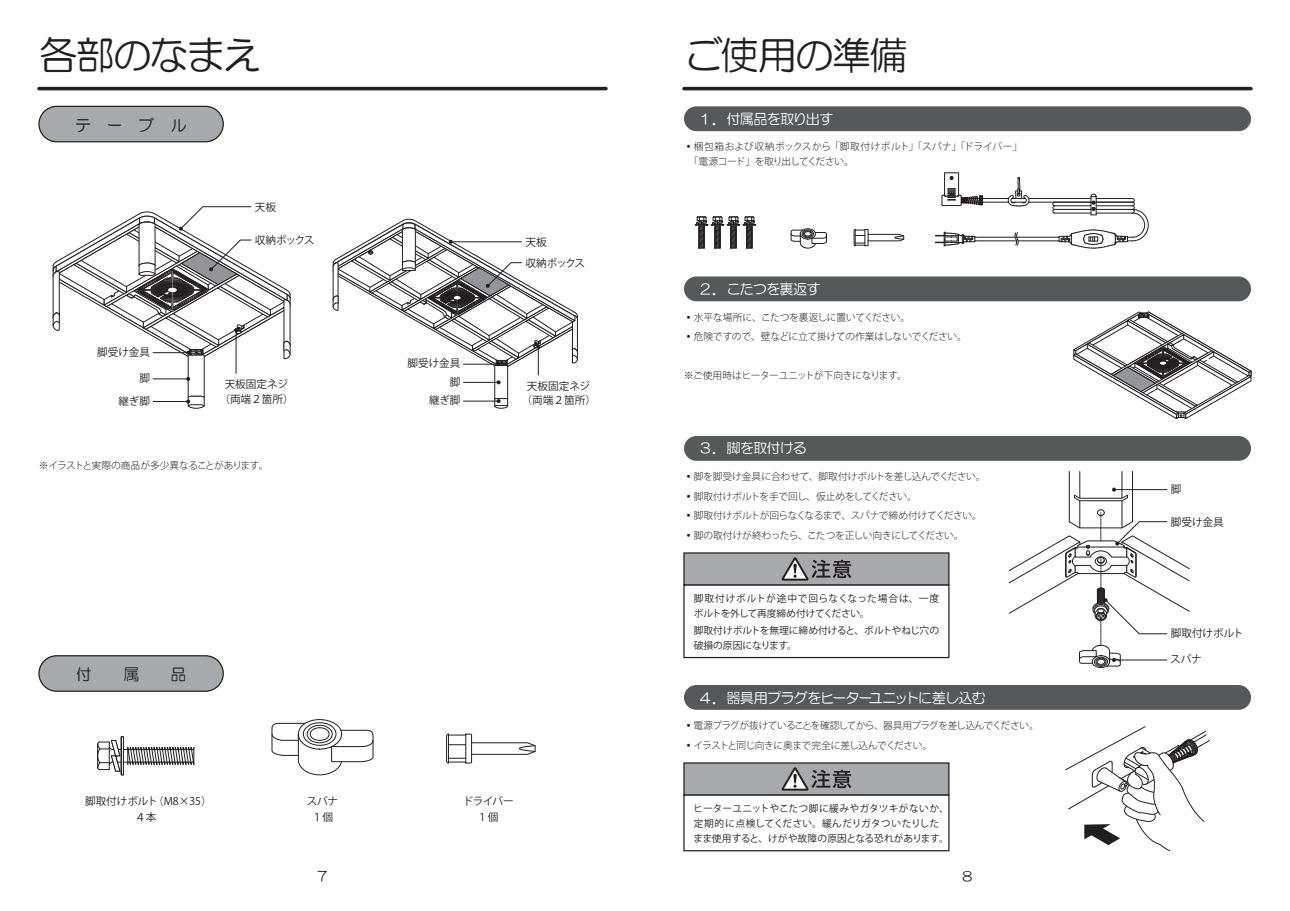
<style>
.page{position:relative;width:1290px;height:911px;background:#fff}
.page>*{position:absolute;margin:0;border:0;box-sizing:border-box;transform-origin:0 0}
.t1{font:39px "HG Maru Gothic MPRO";letter-spacing:-.055em;color:#231f20}
.t2{font:16px "HG Maru Gothic MPRO";color:#231f20}
.t3{font:14.12px "HG Maru Gothic MPRO";letter-spacing:-.06em;color:#fff}
.t4{font:13.25px "HG Maru Gothic MPRO";color:#231f20}
.t5{font:10.62px/16px "Koz Go Pro";color:#231f20;text-align:center}
.t6{font:10.62px/20.9px "Koz Go Pro";letter-spacing:-.04em;color:#231f20}
.t7{font:300 9.75px/14.6px "Koz Go Pro";letter-spacing:-.03em;color:#231f20}
.t8{font:9.75px/14.6px "Koz Go Pro";color:#231f20}
.t9{font:300 9.75px "Koz Go Pro";letter-spacing:-.05em;color:#231f20}
.t10{font:300 9.75px "Koz Go Pro";letter-spacing:-.06em;color:#231f20}
</style>
<div class="page">
<div style="left:39px;top:656px;width:184px;height:35px;background:#a8a9ad;border-radius:18px"></div>
<div style="left:38px;top:655px;width:186px;height:37px;border:1px solid #231f20;border-radius:18px"></div>
<hr style="left:39px;top:87px;width:567px;height:3px;background:#231f20">
<div style="left:39px;top:106px;width:184px;height:36px;background:#a8a9ad;border-radius:18px"></div>
<div style="left:38px;top:106px;width:186px;height:36px;border:1px solid #231f20;border-radius:18px"></div>
<hr style="left:684px;top:87px;width:567px;height:3px;background:#231f20">
<div style="left:684px;top:276px;width:567px;height:25px;background:#57585a;border-radius:12px"></div>
<div style="left:684px;top:436px;width:567px;height:25px;background:#57585a;border-radius:12px"></div>
<div style="left:684px;top:685px;width:567px;height:25px;background:#57585a;border-radius:12px"></div>
<div style="left:683px;top:794px;width:266px;height:57px;border:1px solid #231f20"></div>
<div style="left:684px;top:763px;width:265px;height:32px;background:#a8a9ad"></div>
<div style="left:683px;top:762px;width:266px;height:33px;border:1px solid #231f20"></div>
<svg style="left:781px;top:767px;width:70px;height:23px"></svg>
<div style="left:683px;top:584px;width:266px;height:74px;border:1px solid #231f20"></div>
<div style="left:684px;top:553px;width:265px;height:32px;background:#a8a9ad"></div>
<div style="left:683px;top:552px;width:266px;height:33px;border:1px solid #231f20"></div>
<svg style="left:781px;top:557px;width:70px;height:23px"></svg>
<div style="left:684px;top:106px;width:567px;height:25px;background:#57585a;border-radius:12px"></div>
<svg style="left:1065px;top:726px;width:145px;height:125px"></svg>
<svg style="left:52px;top:206px;width:239px;height:203px"></svg>
<svg style="left:332px;top:218px;width:246px;height:191px"></svg>
<div style="left:298px;top:719px;width:44px;height:30px;border:1px solid #231f20;border-radius:50%"></div>
<div style="left:303px;top:722px;width:33px;height:23px;border:1px solid #231f20;border-radius:50%"></div>
<svg style="left:272px;top:723px;width:101px;height:52px"></svg>
<svg style="left:97px;top:740px;width:98px;height:31px"></svg>
<div style="left:121px;top:736px;width:3px;height:39px;border:1px solid #231f20"></div>
<hr style="left:121px;top:736px;width:1px;height:39px;background:#231f20">
<svg style="left:446px;top:733px;width:89px;height:30px"></svg>
<div style="left:800px;top:229px;width:15px;height:10px;border:1px solid #231f20;border-radius:50%"></div>
<svg style="left:791px;top:230px;width:36px;height:18px"></svg>
<svg style="left:694px;top:216px;width:63px;height:33px"></svg>
<hr style="left:1017px;top:237px;width:42px;height:1px;background:#231f20">
<hr style="left:982px;top:237px;width:33px;height:1px;background:#231f20">
<hr style="left:982px;top:241px;width:34px;height:1px;background:#231f20">
<hr style="left:1018px;top:241px;width:41px;height:1px;background:#231f20">
<svg style="left:941px;top:172px;width:88px;height:35px"></svg>
<svg style="left:935px;top:232px;width:47px;height:14px"></svg>
<hr style="left:1028px;top:198px;width:63px;height:1px;background:#231f20">
<hr style="left:1028px;top:202px;width:63px;height:1px;background:#231f20">
<svg style="left:1052px;top:194px;width:96px;height:55px"></svg>
<svg style="left:1013px;top:232px;width:7px;height:14px"></svg>
<svg style="left:854px;top:229px;width:50px;height:17px"></svg>
<svg style="left:1073px;top:311px;width:178px;height:108px"></svg>
<div style="left:1092px;top:655px;width:18px;height:13px;border:1px solid #231f20;border-radius:50%"></div>
<svg style="left:1009px;top:471px;width:181px;height:195px"></svg>
<h1 class="t1" style="left:39px;top:35px;width:224px">各部のなまえ</h1>
<h2 class="t2" style="left:75px;top:117px;width:113px">テーブル</h2>
<p class="t5" style="left:255px;top:199px;width:23px">天板</p>
<p class="t5" style="left:255px;top:232px;width:61px">収納ボックス</p>
<p class="t5" style="left:97px;top:344px;width:54px">脚受け金具</p>
<p class="t5" style="left:119px;top:393px;width:33px">継ぎ脚</p>
<p class="t5" style="left:139px;top:370px;width:12px">脚</p>
<p class="t5" style="left:219px;top:378px;width:76px;line-height:14.1px">天板固定ネジ（両端２箇所）</p>
<p class="t9" style="left:39px;top:459px;width:231px">※イラストと実際の商品が多少異なることがあります。</p>
<p class="t5" style="left:408px;top:356px;width:54px">脚受け金具</p>
<p class="t5" style="left:429px;top:393px;width:33px">継ぎ脚</p>
<p class="t5" style="left:450px;top:374px;width:12px">脚</p>
<p class="t6" style="left:525px;top:232px;width:61px">天板<br>収納ボックス</p>
<p class="t5" style="left:522px;top:379px;width:76px;line-height:14.1px">天板固定ネジ（両端２箇所）</p>
<h2 class="t2" style="left:76px;top:666px;width:17px">付</h2>
<h2 class="t2" style="left:123px;top:666px;width:17px">属</h2>
<h2 class="t2" style="left:170px;top:666px;width:17px">品</h2>
<p class="t5" style="left:85px;top:793px;width:128px">脚取付けボルト（M8×35）<br>４本</p>
<p class="t5" style="left:307px;top:793px;width:33px">スパナ<br>１個</p>
<p class="t5" style="left:463px;top:793px;width:52px">ドライバー<br>1 個</p>
<h1 class="t1" style="left:684px;top:35px;width:225px">ご使用の準備</h1>
<h3 class="t3" style="left:698px;top:112px;width:137px">１．付属品を取り出す</h3>
<p class="t7" style="left:689px;top:139px;width:335px;text-indent:-5px">•梱包箱および収納ボックスから「脚取付けボルト」「スパナ」「ドライバー」「電源コード」を取り出してください。</p>
<h3 class="t3" style="left:698px;top:282px;width:124px">２．こたつを裏返す</h3>
<p class="t7" style="left:684px;top:310px;width:228px">•水平な場所に、こたつを裏返しに置いてください。</p>
<p class="t7" style="left:684px;top:329px;width:284px">•危険ですので、壁などに立て掛けての作業はしないでください。</p>
<p class="t7" style="left:684px;top:368px;width:224px">※ご使用時はヒーターユニットが下向きになります。</p>
<h3 class="t3" style="left:698px;top:441px;width:110px">３．脚を取付ける</h3>
<p class="t7" style="left:684px;top:469px;width:303px">•脚を脚受け金具に合わせて、脚取付けボルトを差し込んでください。</p>
<p class="t7" style="left:684px;top:489px;width:234px">•脚取付けボルトを手で回し、仮止めをしてください。</p>
<p class="t9" style="left:684px;top:509px;width:299px">•脚取付けボルトが回らなくなるまで、スパナで締め付けてください。</p>
<p class="t7" style="left:684px;top:527px;width:281px">•脚の取付けが終わったら、こたつを正しい向きにしてください。</p>
<p class="t8" style="left:694px;top:591px;width:247px">脚取付けボルトが途中で回らなくなった場合は、一度ボルトを外して再度締め付けてください。</p>
<p class="t8" style="left:694px;top:623px;width:247px">脚取付けボルトを無理に締め付けると、ボルトやねじ穴の破損の原因になります。</p>
<h3 class="t3" style="left:698px;top:690px;width:289px">４．器具用プラグをヒーターユニットに差し込む</h3>
<p class="t10" style="left:684px;top:719px;width:356px">•電源プラグが抜けていることを確認してから、器具用プラグを差し込んでください。</p>
<p class="t9" style="left:684px;top:738px;width:250px">•イラストと同じ向きに奥まで完全に差し込んでください。</p>
<p class="t8" style="left:693px;top:801px;width:257px">ヒーターユニットやこたつ脚に緩みやガタツキがないか、定期的に点検してください。緩んだりガタついたりしたまま使用すると、けがや故障の原因となる恐れがあります。</p>
<h3 class="t4" style="left:318px;top:869px;width:11px">7</h3>
<h3 class="t4" style="left:962px;top:869px;width:11px">8</h3>
<p class="t5" style="left:1171px;top:481px;width:12px">脚</p>
<p class="t5" style="left:1171px;top:514px;width:54px">脚受け金具</p>
<p class="t5" style="left:1171px;top:625px;width:74px">脚取付けボルト</p>
<p class="t5" style="left:1170px;top:651px;width:33px">スパナ</p>
</div>
